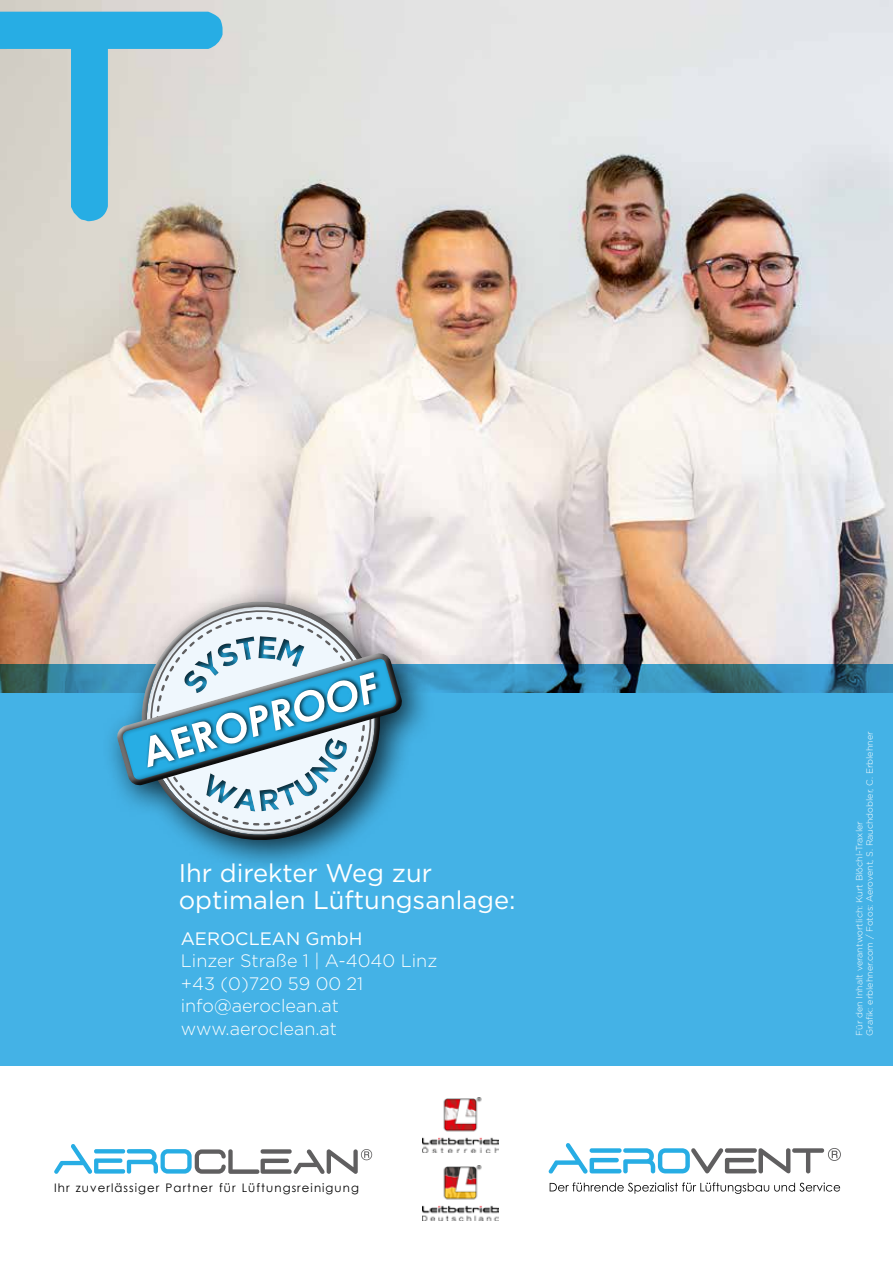
<style>
.page{position:relative;width:893px;height:1263px;background:#fff}
.page>*{position:absolute;margin:0;border:0;box-sizing:border-box;transform-origin:0 0}
.t1{font:366.75px "D3 Euronism";color:#27ade4}
.t2{font:25.5px/27px "Gotham";color:#fff}
.t3{font:300 18px/22.5px "Gotham";color:#fff}
.t4{font:18px "Gotham";color:#fff}
.t5{font:11.7px "Century Gothic";letter-spacing:.09em;color:#000}
.t6{font:300 9px/10.5px "Gotham";color:#fff}
</style>
<div class="page">
<div style="left:0;top:664px;width:893px;height:401px;background:#44b2e6"></div>
<img style="left:0;top:0;width:893px;height:692px">
<div style="left:101px;top:585px;width:334px;height:288px;background:#000;opacity:.75"></div>
<svg style="left:111px;top:569px;width:300px;height:304px"></svg>
<svg style="left:114px;top:577px;width:263px;height:40px"></svg>
<svg style="left:133px;top:617px;width:275px;height:249px"></svg>
<svg style="left:112px;top:617px;width:293px;height:208px"></svg>
<img style="left:423px;top:1165px;width:75px;height:55px">
<img style="left:423px;top:1097px;width:75px;height:55px">
<svg style="left:549px;top:1143px;width:292px;height:31px"></svg>
<svg style="left:550px;top:1182px;width:290px;height:12px"></svg>
<svg style="left:54px;top:1144px;width:318px;height:30px"></svg>
<h1 class="t1" style="left:-44px;top:-38px;width:268px">t</h1>
<h2 class="t2" style="left:179px;top:859px;width:339px">Ihr direkter Weg zur optimalen Lüftungsanlage:</h2>
<h3 class="t4" style="left:181px;top:927px;width:183px">AEROCLEAN GmbH</h3>
<h3 class="t3" style="left:181px;top:949px;width:258px">Linzer Straße 1 | A-4040 Linz +43 (0)720 59 00 21 info@aeroclean.at www.aeroclean.at</h3>
<p class="t5" style="left:54px;top:1179px;width:306px">Ihr zuverlässiger Partner für Lüftungsreinigung</p>
<p class="t6" style="left:854px;top:1036px;width:306px;rotate:-90deg">Für den Inhalt verantwortlich: Kurt Blöchl-Traxler<br>Grafik: erblehner.com / Fotos: Aerovent, S. Rauchdobler, C. Erblehner</p>
</div>
